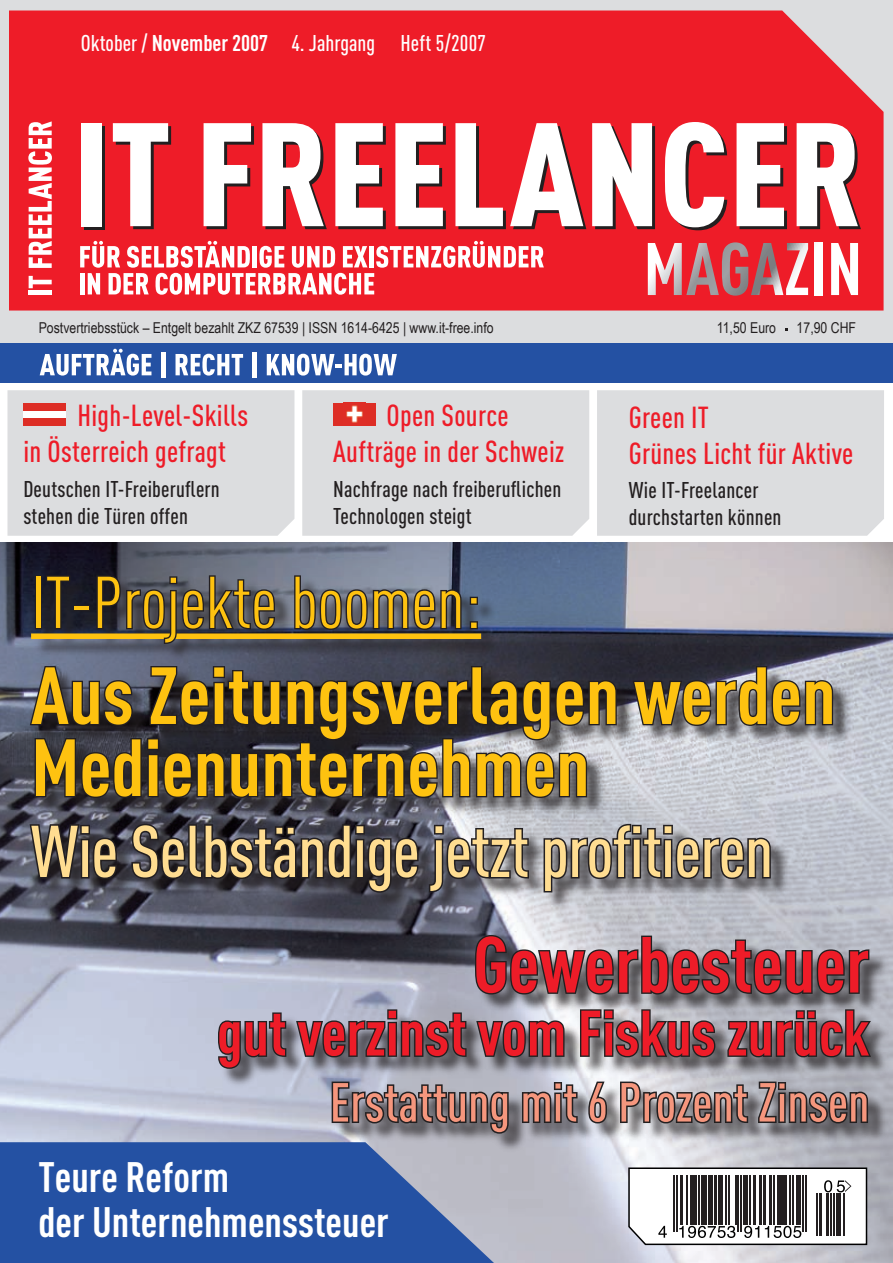
<style>
.page{position:relative;width:893px;height:1263px;background:#fff}
.page>*{position:absolute;margin:0;border:0;box-sizing:border-box;transform-origin:0 0}
.t1{font:700 79.5px/72px "DIN Cond";color:#fec210}
.t2{font:700 78px "DIN Cond";color:#ee1c28}
.t3{font:500 72px "DIN Cond";letter-spacing:-.01em;color:#ffdd91}
.t4{font:72px "DIN Cond";color:#fec210}
.t5{font:700 63px "DIN Cond";color:#ee1c28}
.t6{font:500 54px "DIN Cond";color:#f5967d}
.t7{font:700 42px/45px "DIN Cond";color:#fff}
.t8{font:500 30px/36px "DIN Cond";letter-spacing:.01em;color:#ee1c28}
.t9{font:22.5px/27px "DIN Cond Medium Alternate";letter-spacing:.01em;color:#231f20}
.t10{font:500 22.5px "DIN Cond";color:#fff}
.t11{font:15px "Arial Narrow";color:#231f20}
.s1{font-weight:700}
</style>
<div class="page">
<div style="left:8px;top:390px;width:286px;height:146px;background:#dcdddf"></div>
<img style="left:0;top:542px;width:893px;height:721px">
<svg style="left:0;top:1142px;width:598px;height:121px;background:#4d6eac"></svg>
<div style="left:0;top:0;width:893px;height:375px;background:#dcdddf"></div>
<div style="left:0;top:344px;width:893px;height:38px;background:#2451a3"></div>
<div style="left:9px;top:10px;width:875px;height:300px;background:#ee1c28"></div>
<div style="left:84px;top:126px;width:21px;height:103px;background:#231f20"></div>
<div style="left:81px;top:123px;width:21px;height:103px;background:#fff"></div>
<svg style="left:113px;top:123px;width:58px;height:106px;background:#e68287"></svg>
<svg style="left:204px;top:123px;width:50px;height:106px;background:#e49ca0"></svg>
<svg style="left:262px;top:123px;width:65px;height:106px;background:#e7b5b8"></svg>
<svg style="left:335px;top:123px;width:51px;height:106px;background:#e3b1b4"></svg>
<svg style="left:395px;top:123px;width:51px;height:106px;background:#e3b1b4"></svg>
<svg style="left:455px;top:123px;width:131px;height:106px;background:#e7898e"></svg>
<svg style="left:592px;top:123px;width:63px;height:106px;background:#e8c9ca"></svg>
<svg style="left:664px;top:122px;width:63px;height:108px;background:#e68e93"></svg>
<svg style="left:737px;top:123px;width:50px;height:106px;background:#e3b2b5"></svg>
<svg style="left:797px;top:123px;width:64px;height:106px;background:#e7b6b9"></svg>
<hr style="left:29px;top:291px;width:23px;height:4px;background:#fff">
<svg style="left:29px;top:276px;width:23px;height:12px"></svg>
<svg style="left:28px;top:121px;width:24px;height:147px;background:#f7969c"></svg>
<svg style="left:80px;top:241px;width:464px;height:54px;background:#f47077"></svg>
<svg style="left:40px;top:349px;width:111px;height:27px"></svg>
<hr style="left:161px;top:352px;width:4px;height:26px;background:#fff">
<svg style="left:176px;top:354px;width:67px;height:22px"></svg>
<hr style="left:252px;top:352px;width:4px;height:26px;background:#fff">
<svg style="left:267px;top:354px;width:130px;height:22px"></svg>
<svg style="left:648px;top:242px;width:160px;height:54px;background:#d3686f"></svg>
<div style="left:815px;top:243px;width:8px;height:52px;background:#fff"></div>
<svg style="left:831px;top:243px;width:27px;height:52px"></svg>
<div style="left:302px;top:390px;width:287px;height:146px;background:#dcdddf"></div>
<div style="left:597px;top:390px;width:287px;height:146px;background:#dcdddf"></div>
<svg style="left:627px;top:1167px;width:241px;height:79px"></svg>
<div style="left:333px;top:403px;width:43px;height:23px;background:#dd2d25"></div>
<img style="left:346px;top:405px;width:17px;height:18px">
<div style="left:23px;top:403px;width:43px;height:23px;background:#fff"></div>
<div style="left:23px;top:403px;width:43px;height:8px;background:#dd2d25"></div>
<div style="left:23px;top:418px;width:43px;height:8px;background:#dd2d25"></div>
<div style="left:31px;top:576px;width:859px;height:577px;background:#231f20;opacity:.75"></div>
<div style="left:31px;top:633px;width:450px;height:6px;background:#fec210"></div>
<div style="left:35px;top:575px;width:7px;height:54px;border:3px solid #231f20"></div>
<svg style="left:44px;top:574px;width:28px;height:57px;background:#1d1e27"></svg>
<div style="left:73px;top:605px;width:17px;height:6px;border:3px solid #231f20"></div>
<svg style="left:95px;top:574px;width:182px;height:71px;background:#4e4a45"></svg>
<svg style="left:293px;top:574px;width:186px;height:58px;background:#535763"></svg>
<svg style="left:631px;top:665px;width:203px;height:62px;background:#5e5d64"></svg>
<svg style="left:28px;top:665px;width:590px;height:134px;background:#3d3c44"></svg>
<svg style="left:28px;top:820px;width:91px;height:66px;background:#37363d"></svg>
<svg style="left:130px;top:822px;width:290px;height:72px;background:#343239"></svg>
<svg style="left:427px;top:823px;width:103px;height:71px;background:#6b6a71"></svg>
<svg style="left:542px;top:822px;width:230px;height:72px;background:#757479"></svg>
<svg style="left:472px;top:934px;width:399px;height:62px;background:#737278"></svg>
<svg style="left:216px;top:1011px;width:72px;height:59px;background:#70717b"></svg>
<svg style="left:294px;top:1008px;width:174px;height:51px;background:#6d6d76"></svg>
<svg style="left:475px;top:1019px;width:91px;height:40px;background:#656469"></svg>
<svg style="left:579px;top:1008px;width:138px;height:51px;background:#757376"></svg>
<svg style="left:726px;top:1008px;width:147px;height:51px;background:#6a696e"></svg>
<svg style="left:330px;top:1080px;width:181px;height:56px;background:#68676d"></svg>
<svg style="left:520px;top:1080px;width:59px;height:45px;background:#6b6a70"></svg>
<svg style="left:586px;top:1080px;width:23px;height:45px"></svg>
<svg style="left:618px;top:1080px;width:132px;height:45px;background:#747275"></svg>
<svg style="left:756px;top:1080px;width:113px;height:45px;background:#626065"></svg>
<p class="t10" style="left:81px;top:30px;width:407px">Oktober / <span class="s1">November 2007</span> 4. Jahrgang Heft 5/2007</p>
<p class="t11" style="left:39px;top:319px;width:456px">Postvertriebsstück – Entgelt bezahlt ZKZ 67539 | ISSN 1614-6425 | www.it-free.info</p>
<p class="t11" style="left:717px;top:319px;width:61px">11,50 Euro</p>
<p class="t11" style="left:797px;top:319px;width:61px">17,90 CHF</p>
<h3 class="t8" style="left:23px;top:397px;width:226px;text-indent:54px">High-Level-Skills in Österreich gefragt</h3>
<p class="t9" style="left:23px;top:475px;width:198px">Deutschen IT-Freiberuflern stehen die Türen offen</p>
<h3 class="t8" style="left:333px;top:397px;width:233px;text-align:center">Open Source<br>Aufträge in der Schweiz</h3>
<p class="t9" style="left:333px;top:475px;width:230px">Nachfrage nach freiberuflichen<br>Technologen steigt</p>
<h3 class="t8" style="left:629px;top:398px;width:226px">Green IT<br>Grünes Licht für Aktive</h3>
<p class="t9" style="left:629px;top:476px;width:154px">Wie IT-Freelancer durchstarten können</p>
<h3 class="t4" style="left:31px;top:561px;width:452px">IT-Projekte boomen:</h3>
<h1 class="t1" style="left:31px;top:657px;width:806px">Aus Zeitungsverlagen werden<br>Medienunternehmen</h1>
<h3 class="t3" style="left:31px;top:809px;width:744px">Wie Selbständige jetzt profitieren</h3>
<h2 class="t2" style="left:473px;top:917px;width:398px">Gewerbesteuer</h2>
<h3 class="t5" style="left:217px;top:995px;width:654px">gut verzinst vom Fiskus zurück</h3>
<h3 class="t6" style="left:330px;top:1070px;width:541px">Erstattung mit 6 Prozent Zinsen</h3>
<h3 class="t7" style="left:38px;top:1153px;width:352px">Teure Reform<br>der Unternehmenssteuer</h3>
</div>
